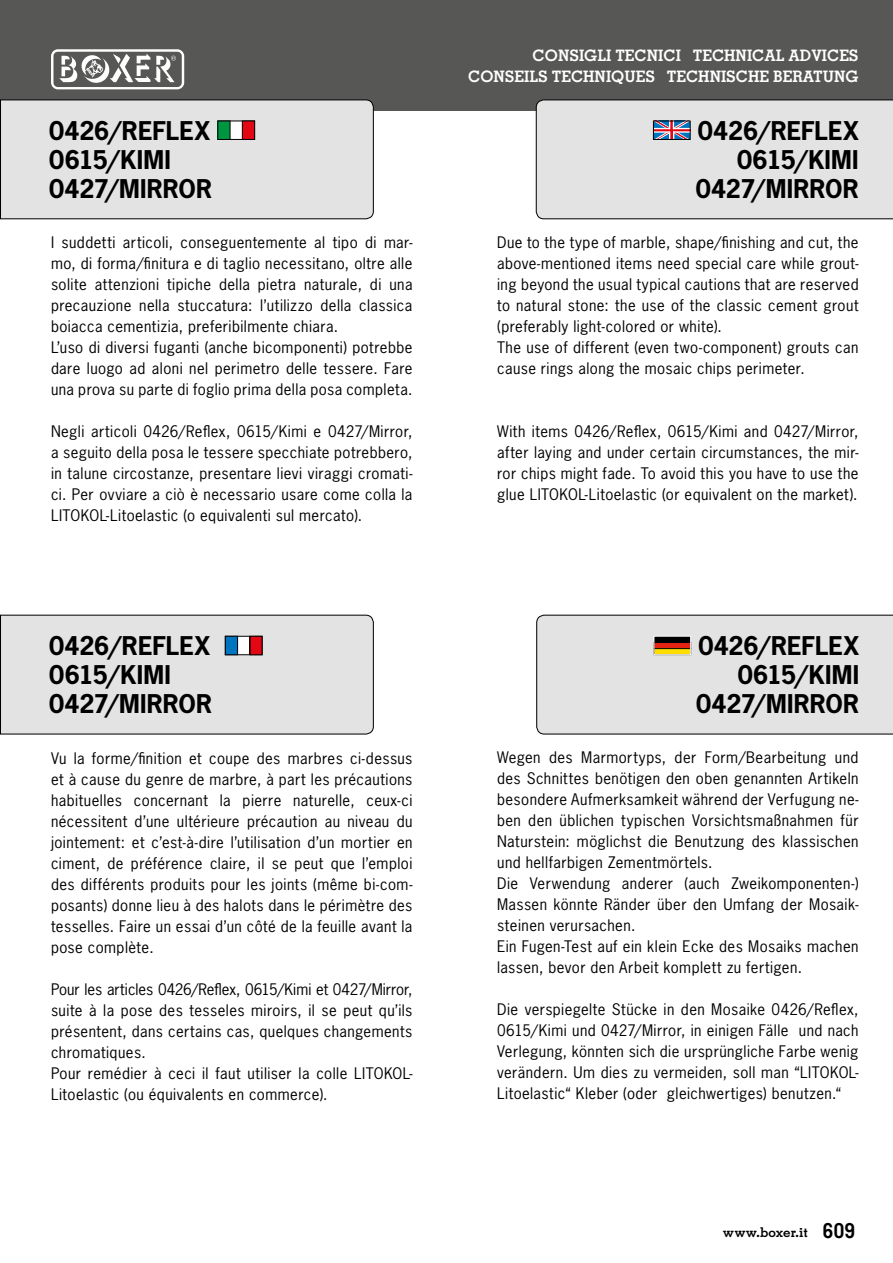
<style>
.page{position:relative;width:893px;height:1263px;background:#fff}
.page>*{position:absolute;margin:0;border:0;box-sizing:border-box;transform-origin:0 0}
.t1{font:700 24.3px/29.1px "News Gothic Std";color:#000}
.t2{font:700 15.75px/20.9px "Memphis LT Std";color:#fff;text-align:right}
.t3{font:15px/21px "News Gothic Std";letter-spacing:.03em;color:#000}
.t4{font:700 13.5px "Memphis LT Std";color:#000}
.s1{font-size:21px}
</style>
<div class="page">
<div style="left:0;top:0;width:893px;height:110px;background:#575756"></div>
<svg style="left:51px;top:49px;width:133px;height:40px"></svg>
<svg style="left:0;top:99px;width:374px;height:121px;background:#d6d5d5"></svg>
<svg style="left:0;top:614px;width:374px;height:121px;background:#d7d7d7"></svg>
<div style="left:536px;top:614px;width:357px;height:121px;background:#e3e3e3"></div>
<div style="left:535px;top:99px;width:358px;height:121px;background:#e3e3e3"></div>
<h1 class="t1" style="left:49px;top:115px;width:164px">0426/REFLEX<br>0615/KIMI<br>0427/MIRROR</h1>
<p class="t3" style="left:51px;top:232px;width:363px">I suddetti articoli, conseguentemente al tipo di mar&shy;mo, di forma/finitura e di taglio necessitano, oltre alle solite attenzioni tipiche della pietra naturale, di una precauzione nella stuccatura: l’utilizzo della classica boiacca cementizia, preferibilmente chiara.<br>L’uso di diversi fuganti (anche bicomponenti) potrebbe dare luogo ad aloni nel perimetro delle tessere. Fare una prova su parte di foglio prima della posa completa.</p>
<p class="t3" style="left:51px;top:421px;width:363px;text-align:justify">Negli articoli 0426/Reflex, 0615/Kimi e 0427/Mirror, a seguito della posa le tessere specchiate potrebbero, in talune circostanze, presentare lievi viraggi cromati&shy;ci. Per ovviare a ciò è necessario usare come colla la LITOKOL-Litoelastic (o equivalenti sul mercato).</p>
<p class="t2" style="left:468px;top:44px;width:392px">CONSIGLI TECNICI TECHNICAL ADVICES<br>CONSEILS TECHNIQUES TECHNISCHE BERATUNG</p>
<h1 class="t1" style="left:696px;top:116px;width:164px;text-align:right">0426/REFLEX<br>0615/KIMI<br>0427/MIRROR</h1>
<p class="t3" style="left:497px;top:232px;width:363px">Due to the type of marble, shape/finishing and cut, the above-mentioned items need special care while grout&shy;ing beyond the usual typical cautions that are reserved to natural stone: the use of the classic cement grout (preferably light-colored or white).<br>The use of different (even two-component) grouts can cause rings along the mosaic chips perimeter.</p>
<p class="t3" style="left:497px;top:421px;width:363px;text-align:justify">With items 0426/Reflex, 0615/Kimi and 0427/Mirror, after laying and under certain circumstances, the mir&shy;ror chips might fade. To avoid this you have to use the glue LITOKOL-Litoelastic (or equivalent on the market).</p>
<h1 class="t1" style="left:49px;top:631px;width:164px">0426/REFLEX<br>0615/KIMI<br>0427/MIRROR</h1>
<h1 class="t1" style="left:696px;top:631px;width:164px;text-align:right">0426/REFLEX<br>0615/KIMI<br>0427/MIRROR</h1>
<p class="t3" style="left:51px;top:747px;width:363px;text-align:justify">Vu la forme/finition et coupe des marbres ci-dessus et à cause du genre de marbre, à part les précautions habituelles concernant la pierre naturelle, ceux-ci nécessitent d’une ultérieure précaution au niveau du jointement: et c’est-à-dire l’utilisation d’un mortier en ciment, de préférence claire, il se peut que l’emploi des différents produits pour les joints (même bi-com&shy;posants) donne lieu à des halots dans le périmètre des tesselles. Faire un essai d’un côté de la feuille avant la pose complète.</p>
<p class="t3" style="left:51px;top:978px;width:363px">Pour les articles 0426/Reflex, 0615/Kimi et 0427/Mirror, suite à la pose des tesseles miroirs, il se peut qu’ils présentent, dans certains cas, quelques changements chromatiques.<br>Pour remédier à ceci il faut utiliser la colle LITOKOL-Litoelastic (ou équivalents en commerce).</p>
<p class="t3" style="left:497px;top:747px;width:363px">Wegen des Marmortyps, der Form/Bearbeitung und des Schnittes benötigen den oben genannten Artikeln besondere Aufmerksamkeit während der Verfugung ne&shy;ben den üblichen typischen Vorsichtsmaßnahmen für Naturstein: möglichst die Benutzung des klassischen und hellfarbigen Zementmörtels.<br>Die Verwendung anderer (auch Zweikomponenten-)<br>Massen könnte Ränder über den Umfang der Mosaik&shy;steinen verursachen.<br>Ein Fugen-Test auf ein klein Ecke des Mosaiks machen lassen, bevor den Arbeit komplett zu fertigen.</p>
<p class="t3" style="left:497px;top:999px;width:363px;text-align:justify">Die verspiegelte Stücke in den Mosaike 0426/Reflex, 0615/Kimi und 0427/Mirror, in einigen Fälle und nach Verlegung, könnten sich die ursprüngliche Farbe wenig verändern. Um dies zu vermeiden, soll man “LITOKOL-Litoelastic“ Kleber (oder gleichwertiges) benutzen.“</p>
<p class="t4" style="left:723px;top:1224px;width:134px">www.boxer.it <span class="s1">609</span></p>
</div>
